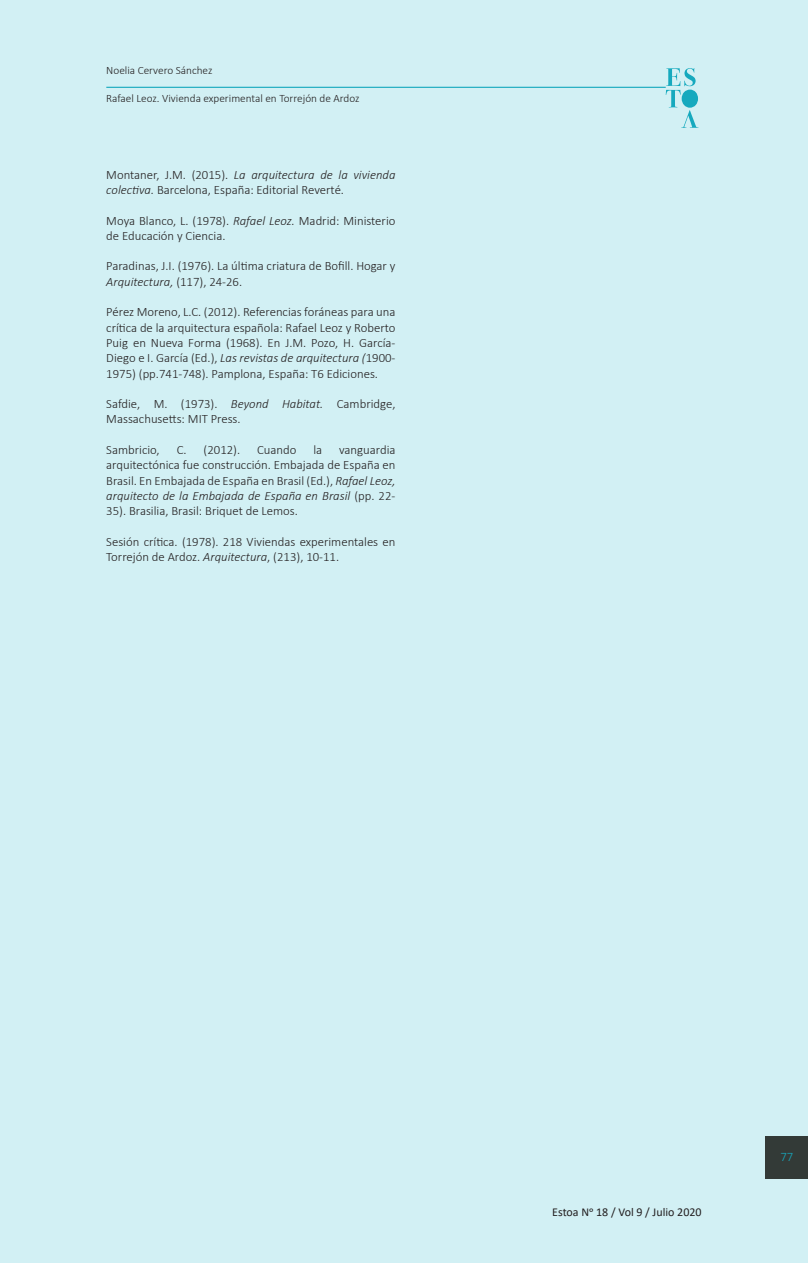
<style>
.page{position:relative;width:808px;height:1263px;background:#d2f0f4}
.page>*{position:absolute;margin:0;border:0;box-sizing:border-box;transform-origin:0 0}
.parrafo{font:300 12.75px/15.3px "Calibri";color:#231f20}
.t1{font:300 12.75px "Calibri";color:#1bb4c7}
.t2{font:12px "Calibri";color:#231f20}
.t3{font:300 11.25px "Calibri";color:#231f20}
.s1{font-style:italic}
</style>
<div class="page">
<p class="t3" style="left:106px;top:63px;width:108px">Noelia Cervero Sánchez</p>
<p class="t3" style="left:106px;top:92px;width:255px">Rafael Leoz. Vivienda experimental en Torrejón de Ardoz</p>
<p class="parrafo" style="left:106px;top:167px;width:291px">Montaner, J.M. (2015). <span class="s1">La arquitectura de la vivienda colectiva.</span> Barcelona, España: Editorial Reverté.</p>
<p class="parrafo" style="left:106px;top:213px;width:291px">Moya Blanco, L. (1978). <span class="s1">Rafael Leoz.</span> Madrid: Ministerio de Educación y Ciencia.</p>
<p class="parrafo" style="left:106px;top:258px;width:291px">Paradinas, J.I. (1976). La última criatura de Bofill. Hogar y<br><span class="s1">Arquitectura,</span> (117), 24-26.</p>
<p class="parrafo" style="left:106px;top:304px;width:291px;text-align:justify">Pérez Moreno, L.C. (2012). Referencias foráneas para una crítica de la arquitectura española: Rafael Leoz y Roberto Puig en Nueva Forma (1968). En J.M. Pozo, H. García-Diego e I. García (Ed.), <span class="s1">Las revistas de arquitectura (</span>1900- 1975) (pp.741-748). Pamplona, España: T6 Ediciones.</p>
<p class="parrafo" style="left:106px;top:396px;width:291px">Safdie, M. (1973). <span class="s1">Beyond Habitat.</span> Cambridge,<br>Massachusetts: MIT Press.</p>
<p class="parrafo" style="left:106px;top:442px;width:55px">Sambricio,</p>
<p class="parrafo" style="left:177px;top:442px;width:65px">C. (2012).</p>
<p class="parrafo" style="left:257px;top:442px;width:41px">Cuando</p>
<p class="parrafo" style="left:313px;top:442px;width:10px">la</p>
<p class="parrafo" style="left:106px;top:442px;width:291px;text-align:justify;text-indent:233px">vanguardia arquitectónica fue construcción. Embajada de España en Brasil. En Embajada de España en Brasil (Ed.), <span class="s1">Rafael Leoz, arquitecto de la Embajada de España en Brasil</span> (pp. 22- 35). Brasilia, Brasil: Briquet de Lemos.</p>
<p class="parrafo" style="left:106px;top:534px;width:291px">Sesión crítica. (1978). 218 Viviendas experimentales en<br>Torrejón de Ardoz. <span class="s1">Arquitectura</span>, (213), 10-11.</p>
<p class="t2" style="left:552px;top:1203px;width:151px">Estoa No 18 / Vol 9 / Julio 2020</p>
<p class="t1" style="left:780px;top:1148px;width:14px">77</p>
</div>
